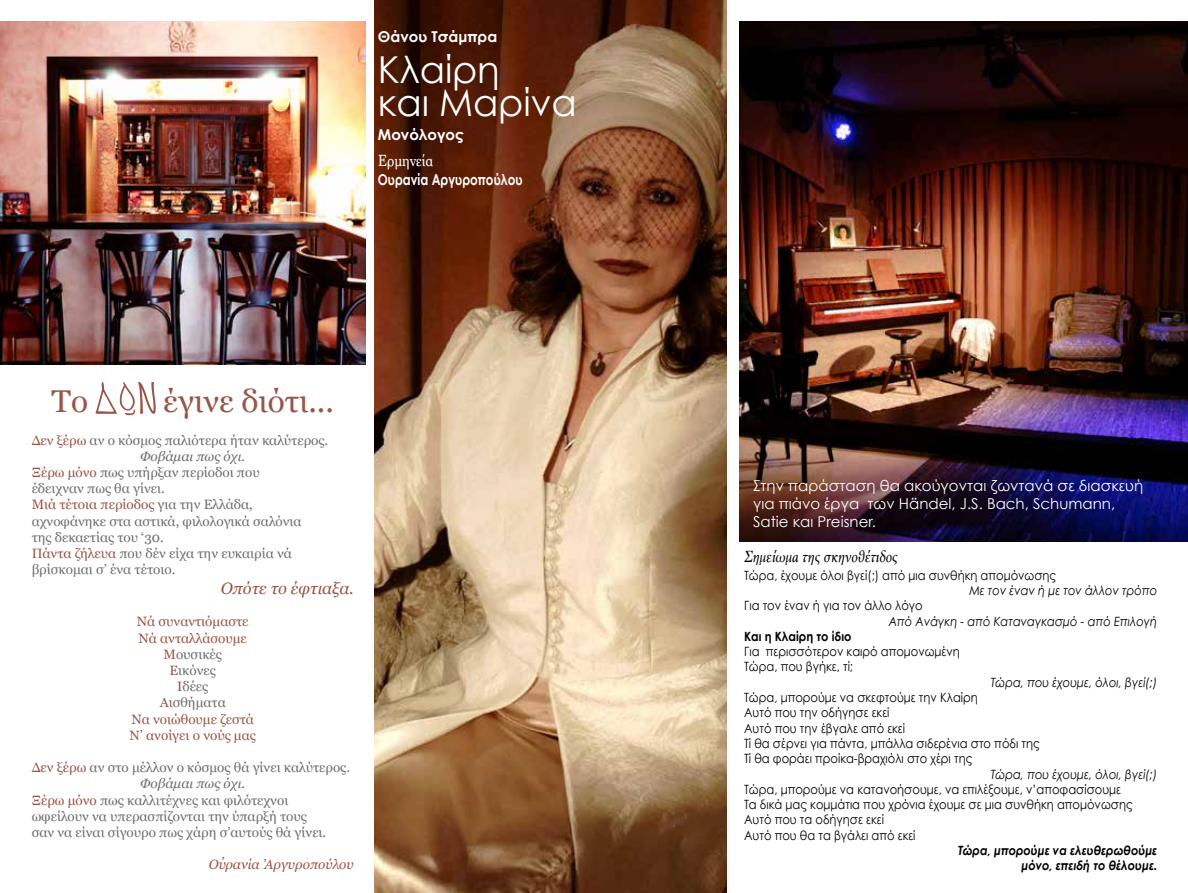
<style>
.page{position:relative;width:1188px;height:893px;background:#fff}
.page>*{position:absolute;margin:0;border:0;box-sizing:border-box;transform-origin:0 0}
.t1{font:37.05px/33.2px "Century Gothic";color:#fff}
.t2{font:31.5px "Georgia";color:#995648}
.t3{font:italic 16.95px "Marion";color:#000;scale:.92 1}
.t4{font:16.95px "Marion";color:#fff;scale:.85 1}
.t5{font:italic 16.5px "Georgia";color:#995648}
.t6{font:15px/18px "Century Gothic";color:#fff}
.t7{font:700 15px "Century Gothic";color:#fff}
.t8{font:700 15px "Century Gothic";color:#fff;scale:.8 1}
.t9{font:13.5px "Georgia";color:#6d6e71}
.t10{font:13.5px/16.2px "Georgia";color:#995648;text-align:center}
.t11{font:italic 13.5px "Georgia";color:#6d6e71}
.t12{font:italic 13.5px "Georgia";color:#995648}
.t13{font:12.75px/15.3px "Century Gothic";color:#000;scale:.9 1}
.t14{font:italic 12.75px "Century Gothic";color:#000;scale:.9 1}
.t15{font:italic 700 12.75px/15.3px "Century Gothic";color:#000;text-align:right;scale:.9 1}
.t16{font:700 12.75px "Century Gothic";color:#000;scale:.9 1}
.s1{color:#995648}
.s2{color:#6d6e71}
</style>
<div class="page">
<img style="left:375px;top:0;width:351px;height:893px">
<img style="left:740px;top:21px;width:448px;height:520px">
<img style="left:0;top:21px;width:366px;height:344px">
<svg style="left:96px;top:382px;width:60px;height:33px"></svg>
<p class="t7" style="left:378px;top:26px;width:121px">Θάνου Τσάμπρα</p>
<h1 class="t1" style="left:378px;top:52px;width:200px">Κλαίρη<br>και Μαρίνα</h1>
<p class="t7" style="left:378px;top:123px;width:88px">Μονόλογος</p>
<h3 class="t4" style="left:378px;top:150px;width:67px">Ερμηνεία</h3>
<p class="t8" style="left:378px;top:168px;width:183px">Ουρανία Αργυροπούλου</p>
<h2 class="t2" style="left:52px;top:378px;width:38px">Το</h2>
<h2 class="t2" style="left:163px;top:378px;width:172px">έγινε διότι...</h2>
<p class="t9" style="left:32px;top:430px;width:298px"><span class="s1">Δεν ξέρω</span> αν ο κόσμος παλιότερα ήταν καλύτερος.</p>
<p class="t11" style="left:140px;top:446px;width:106px">Φοβάμαι πως όχι.</p>
<p class="t9" style="left:32px;top:462px;width:229px"><span class="s1">Ξέρω μόνο</span> πως υπήρξαν περίοδοι που</p>
<p class="t9" style="left:32px;top:479px;width:135px">έδειχναν πως θα γίνει.</p>
<p class="t10" style="left:32px;top:496px;width:223px">Μιά τέτοια περίοδος <span class="s2">για την Ελλάδα,</span></p>
<p class="t9" style="left:32px;top:511px;width:272px">αχνοφάνηκε στα αστικά, φιλολογικά σαλόνια</p>
<p class="t9" style="left:32px;top:527px;width:134px">της δεκαετίας του ‘30.</p>
<p class="t9" style="left:32px;top:543px;width:262px"><span class="s1">Πάντα ζήλευα</span> που δέν είχα την ευκαιρία νά</p>
<p class="t9" style="left:32px;top:560px;width:145px">βρίσκομαι σ’ ένα τέτοιο.</p>
<p class="t5" style="left:221px;top:576px;width:134px">Οπότε το έφτιαξα.</p>
<p class="t10" style="left:130px;top:613px;width:128px">Νά συναντιόμαστε<br>Νά ανταλλάσουμε<br>Μ<span class="s2">ουσικές<br></span>Ε<span class="s2">ικόνες<br></span>Ι<span class="s2">δέες<br></span>Α<span class="s2">ισθήματα<br></span>Να νοιώθουμε ζεστά<br>Ν’ ανοίγει ο νούς μας</p>
<p class="t9" style="left:32px;top:758px;width:320px"><span class="s1">Δεν ξέρω</span> αν στο μέλλον ο κόσμος θά γίνει καλύτερος.</p>
<p class="t11" style="left:140px;top:774px;width:106px">Φοβάμαι πως όχι.</p>
<p class="t9" style="left:32px;top:790px;width:258px"><span class="s1">Ξέρω μόνο</span> πως καλλιτέχνες και φιλότεχνοι</p>
<p class="t9" style="left:32px;top:806px;width:277px">ωφείλουν να υπερασπίζονται την ύπαρξή τους</p>
<p class="t9" style="left:32px;top:822px;width:296px">σαν να είναι σίγουρο πως χάρη σ’αυτούς θά γίνει.</p>
<p class="t12" style="left:209px;top:855px;width:146px">Ουρανία ’Aργυροπούλου</p>
<p class="t12" style="left:221px;top:852px;width:4px">’</p>
<p class="t6" style="left:753px;top:476px;width:392px">Στην παράσταση θα ακούγονται ζωντανά σε διασκευή για πιάνο έργα των Händel, J.S. Bach, Schumann,<br>Satie και Preisner.</p>
<h3 class="t3" style="left:744px;top:545px;width:168px">Σημείωμα της σκηνοθέτιδος</h3>
<p class="t13" style="left:744px;top:567px;width:348px">Τώρα, έχουμε όλοι βγεί(;) από μια συνθήκη απομόνωσης</p>
<p class="t14" style="left:969px;top:581px;width:210px">Με τον έναν ή με τον άλλον τρόπο</p>
<p class="t13" style="left:744px;top:598px;width:200px">Για τον έναν ή για τον άλλο λόγο</p>
<p class="t14" style="left:889px;top:612px;width:300px">Aπό Ανάγκη - από Καταναγκασμό - από Επιλογή</p>
<p class="t16" style="left:744px;top:626px;width:121px">Και η Κλαίρη το ίδιο</p>
<p class="t13" style="left:744px;top:644px;width:241px">Για περισσότερον καιρό απομονωμένη<br>Τώρα, που βγήκε, τί;</p>
<p class="t14" style="left:991px;top:673px;width:187px">Τώρα, που έχουμε, όλοι, βγεί(;)</p>
<p class="t13" style="left:744px;top:690px;width:330px">Τώρα, μπορούμε να σκεφτούμε την Κλαίρη<br>Αυτό που την οδήγησε εκεί<br>Αυτό που την έβγαλε από εκεί<br>Τί θα σέρνει για πάντα, μπάλλα σιδερένια στο πόδι της Τί θα φοράει προίκα-βραχιόλι στο χέρι της</p>
<p class="t14" style="left:991px;top:765px;width:187px">Τώρα, που έχουμε, όλοι, βγεί(;)</p>
<p class="t13" style="left:744px;top:781px;width:433px">Τώρα, μπορούμε να κατανοήσουμε, να επιλέξουμε, ν’αποφασίσουμε Τα δικά μας κομμάτια που χρόνια έχουμε σε μια συνθήκη απομόνωσης Αυτό που τα οδήγησε εκεί<br>Αυτό που θα τα βγάλει από εκεί</p>
<p class="t15" style="left:958px;top:842px;width:223px">Τώρα, μπορούμε να ελευθερωθούμε μόνο, επειδή το θέλουμε.</p>
</div>
